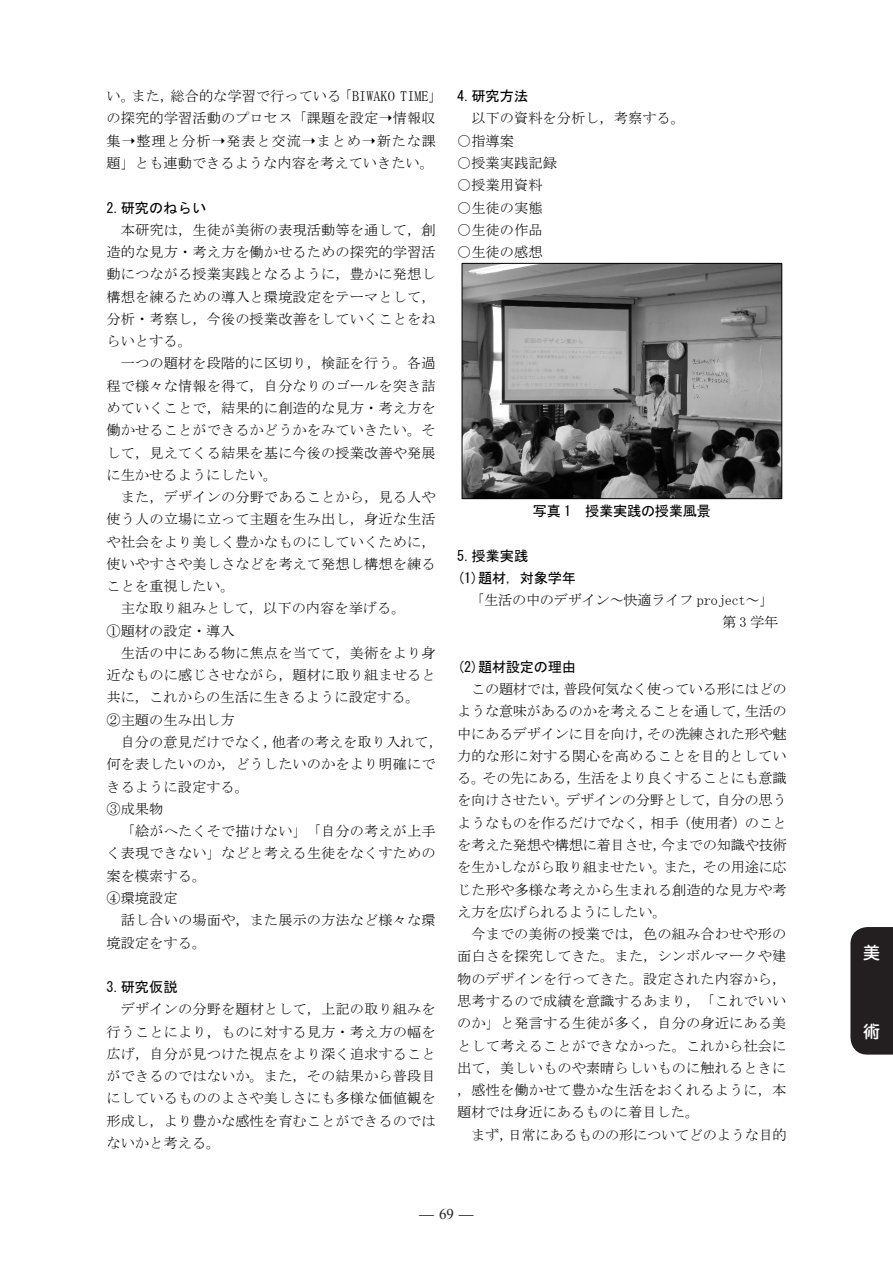
<style>
.page{position:relative;width:893px;height:1263px;background:#fff}
.page>*{position:absolute;margin:0;border:0;box-sizing:border-box;transform-origin:0 0}
.t1{font:500 16.95px "Jun 34 Pro";color:#fff}
.t2{font:300 14.85px "Ryumin Pro";color:#231f20}
.t3{font:14.25px/22.2px "MS Mincho";letter-spacing:.005em;color:#000;text-align:justify}
.t4{font:14.25px/22.2px "MS Gothic";letter-spacing:-.02em;color:#000}
.t5{font:14.25px/22.2px "MS Mincho";letter-spacing:-.02em;color:#000}
.s1{font-family:"Times New Roman";font-weight:400}
</style>
<div class="page">
<img style="left:464px;top:265px;width:316px;height:232px">
<div style="left:462px;top:263px;width:320px;height:236px;border:1px solid #000"></div>
<div style="left:850px;top:927px;width:43px;height:127px;background:#231f20"></div>
<p class="t3" style="left:107px;top:85px;width:338px;text-align:left">い。また，総合的な学習で行っている「BIWAKO TIME」の探究的学習活動のプロセス「課題を設定➝情報収集➝整理と分析➝発表と交流➝まとめ➝新たな課題」とも連動できるような内容を考えていきたい。</p>
<p class="t4" style="left:107px;top:196px;width:101px">2.研究のねらい</p>
<p class="t3" style="left:107px;top:219px;width:331px;text-indent:14px">本研究は，生徒が美術の表現活動等を通して，創造的な見方・考え方を働かせるための探究的学習活動につながる授業実践となるように，豊かに発想し構想を練るための導入と環境設定をテーマとして，分析・考察し，今後の授業改善をしていくことをねらいとする。</p>
<p class="t3" style="left:107px;top:352px;width:331px;text-indent:14px">一つの題材を段階的に区切り，検証を行う。各過程で様々な情報を得て，自分なりのゴールを突き詰めていくことで，結果的に創造的な見方・考え方を働かせることができるかどうかをみていきたい。そして，見えてくる結果を基に今後の授業改善や発展に生かせるようにしたい。</p>
<p class="t3" style="left:121px;top:486px;width:316px">また，デザインの分野であることから，見る人や</p>
<p class="t3" style="left:107px;top:508px;width:331px">使う人の立場に立って主題を生み出し，身近な生活</p>
<p class="t3" style="left:107px;top:530px;width:331px">や社会をより美しく豊かなものにしていくために，</p>
<p class="t3" style="left:107px;top:553px;width:331px">使いやすさや美しさなどを考えて発想し構想を練る</p>
<p class="t3" style="left:107px;top:575px;width:130px">ことを重視したい。</p>
<p class="t3" style="left:121px;top:597px;width:286px">主な取り組みとして，以下の内容を挙げる。</p>
<p class="t3" style="left:107px;top:619px;width:130px">①題材の設定・導入</p>
<p class="t3" style="left:121px;top:642px;width:316px">生活の中にある物に焦点を当てて，美術をより身</p>
<p class="t3" style="left:107px;top:664px;width:331px">近なものに感じさせながら，題材に取り組ませると</p>
<p class="t3" style="left:107px;top:686px;width:315px">共に，これからの生活に生きるように設定する。</p>
<p class="t3" style="left:107px;top:708px;width:130px">②主題の生み出し方</p>
<p class="t3" style="left:121px;top:731px;width:324px">自分の意見だけでなく，他者の考えを取り入れて，</p>
<p class="t3" style="left:107px;top:753px;width:331px">何を表したいのか，どうしたいのかをより明確にで</p>
<p class="t3" style="left:107px;top:775px;width:144px">きるように設定する。</p>
<p class="t3" style="left:107px;top:798px;width:58px">③成果物</p>
<p class="t3" style="left:121px;top:820px;width:316px">「絵がへたくそで描けない」「自分の考えが上手</p>
<p class="t3" style="left:107px;top:842px;width:331px">く表現できない」などと考える生徒をなくすための</p>
<p class="t3" style="left:107px;top:864px;width:101px">案を模索する。</p>
<p class="t3" style="left:107px;top:887px;width:73px">④環境設定</p>
<p class="t3" style="left:121px;top:909px;width:316px">話し合いの場面や，また展示の方法など様々な環</p>
<p class="t3" style="left:107px;top:931px;width:101px">境設定をする。</p>
<p class="t4" style="left:107px;top:976px;width:73px">3.研究仮説</p>
<p class="t3" style="left:107px;top:998px;width:331px;text-indent:14px">デザインの分野を題材として，上記の取り組みを行うことにより，ものに対する見方・考え方の幅を広げ，自分が見つけた視点をより深く追求することができるのではないか。また，その結果から普段目にしているもののよさや美しさにも多様な価値観を形成し，より豊かな感性を育むことができるのではないかと考える。</p>
<p class="t4" style="left:457px;top:85px;width:73px">4.研究方法</p>
<p class="t3" style="left:471px;top:107px;width:215px">以下の資料を分析し，考察する。</p>
<p class="t3" style="left:457px;top:130px;width:58px">○指導案</p>
<p class="t3" style="left:457px;top:152px;width:101px">○授業実践記録</p>
<p class="t3" style="left:457px;top:174px;width:87px">○授業用資料</p>
<p class="t3" style="left:457px;top:196px;width:87px">○生徒の実態</p>
<p class="t3" style="left:457px;top:219px;width:87px">○生徒の作品</p>
<p class="t3" style="left:457px;top:241px;width:87px">○生徒の感想</p>
<p class="t4" style="left:533px;top:500px;width:180px">写真 1 授業実践の授業風景</p>
<p class="t4" style="left:457px;top:544px;width:120px">5.授業実践<br>(1)題材，対象学年</p>
<p class="t5" style="left:722px;top:589px;width:58px;text-indent:-252px">「生活の中のデザイン～快適ライフ project～」第3学年</p>
<p class="t4" style="left:457px;top:656px;width:120px">(2)題材設定の理由</p>
<p class="t3" style="left:457px;top:678px;width:331px;text-indent:14px">この題材では，普段何気なく使っている形にはどのような意味があるのかを考えることを通して，生活の中にあるデザインに目を向け，その洗練された形や魅力的な形に対する関心を高めることを目的としている。その先にある，生活をより良くすることにも意識を向けさせたい。デザインの分野として，自分の思うようなものを作るだけでなく，相手（使用者）のことを考えた発想や構想に着目させ，今までの知識や技術を生かしながら取り組ませたい。また，その用途に応じた形や多様な考えから生まれる創造的な見方や考え方を広げられるようにしたい。</p>
<p class="t3" style="left:457px;top:923px;width:331px;text-indent:14px">今までの美術の授業では，色の組み合わせや形の面白さを探究してきた。また，シンボルマークや建物のデザインを行ってきた。設定された内容から，思考するので成績を意識するあまり，「これでいいのか」と発言する生徒が多く，自分の身近にある美として考えることができなかった。これから社会に出て，美しいものや素晴らしいものに触れるときに，感性を働かせて豊かな生活をおくれるように，本題材では身近にあるものに着目した。</p>
<p class="t5" style="left:471px;top:1123px;width:317px">まず，日常にあるものの形についてどのような目的</p>
<p class="t2" style="left:419px;top:1201px;width:56px">— <span class="s1">69</span> —</p>
<p class="t1" style="left:863px;top:939px;width:18px">美</p>
<p class="t1" style="left:863px;top:1018px;width:18px">術</p>
</div>
